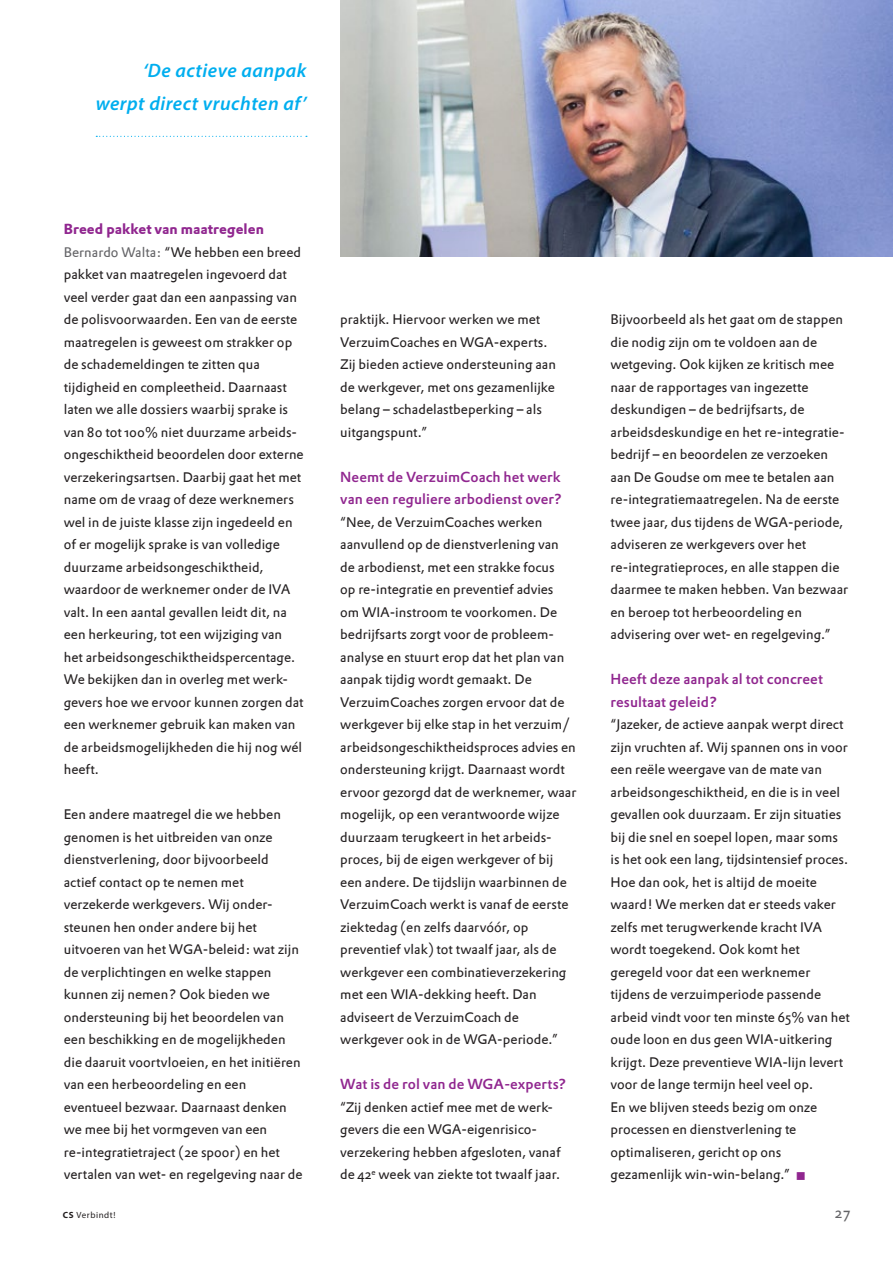
<style>
.page{position:relative;width:893px;height:1263px;background:#fff}
.page>*{position:absolute;margin:0;border:0;box-sizing:border-box;transform-origin:0 0}
.Streamer_met_lijn{font:italic 600 19.5px/33.8px "Myriad Pro";letter-spacing:.025em;color:#00aeef;text-align:right}
.t1{font:15px "DTL Prokyon ST";color:#636366}
.Vraag{font:500 14.25px/22.5px "DTL Prokyon TOT";letter-spacing:.005em;color:#90268f}
.tussenkopje{font:700 14.25px "DTL Prokyon ST";letter-spacing:.005em;color:#90268f}
.plat{font:13.5px/22.5px "DTL Prokyon ST";letter-spacing:.005em;color:#231f20}
.t2{font:9px "Myriad Pro";letter-spacing:.06em;color:#231f20}
.s1{color:#636366}
.s2{color:#90268f}
.s3{font-weight:700}
</style>
<div class="page">
<img style="left:340px;top:0;width:553px;height:257px">
<svg style="left:96px;top:136px;width:211px;height:1px"></svg>
<p class="Streamer_met_lijn" style="left:96px;top:53px;width:212px">‘De actieve aanpak werpt direct vruchten af’</p>
<p class="tussenkopje" style="left:64px;top:220px;width:202px">Breed pakket van maatregelen</p>
<p class="plat" style="left:64px;top:240px;width:241px"><span class="s1">Bernardo Walta:</span> “We hebben een breed pakket van maatregelen ingevoerd dat veel verder gaat dan een aanpassing van de polisvoorwaarden. Een van de eerste maatregelen is geweest om strakker op de schademeldingen te zitten qua tijdigheid en compleetheid. Daarnaast laten we alle dossiers waarbij sprake is van 80 tot 100% niet duurzame arbeids&shy;ongeschiktheid beoordelen door externe verzekeringsartsen. Daarbij gaat het met name om de vraag of deze werknemers wel in de juiste klasse zijn ingedeeld en of er mogelijk sprake is van volledige duurzame arbeidsongeschiktheid, waardoor de werknemer onder de IVA valt. In een aantal gevallen leidt dit, na een herkeuring, tot een wijziging van het arbeidsongeschiktheidspercentage.<br>We bekijken dan in overleg met werk-</p>
<p class="plat" style="left:64px;top:690px;width:241px">gevers hoe we ervoor kunnen zorgen dat een werknemer gebruik kan maken van de arbeidsmogelijkheden die hij nog wél heeft.</p>
<p class="plat" style="left:64px;top:803px;width:240px">Een andere maatregel die we hebben genomen is het uitbreiden van onze dienstverlening, door bijvoorbeeld actief contact op te nemen met verzekerde werkgevers. Wij onder&shy;steunen hen onder andere bij het uitvoeren van het WGA-beleid: wat zijn de verplichtingen en welke stappen kunnen zij nemen? Ook bieden we ondersteuning bij het beoordelen van een beschikking en de mogelijkheden die daaruit voortvloeien, en het initiëren van een herbeoordeling en een eventueel bezwaar. Daarnaast denken we mee bij het vormgeven van een re-integratietraject (2e spoor) en het vertalen van wet- en regelgeving naar de</p>
<p class="plat" style="left:340px;top:308px;width:217px">praktijk. Hiervoor werken we met<br>VerzuimCoaches en WGA-experts.<br>Zij bieden actieve ondersteuning aan de werkgever, met ons gezamenlijke belang – schadelastbeperking – als uitgangspunt.”</p>
<p class="Vraag" style="left:340px;top:465px;width:223px">Neemt de VerzuimCoach het werk van een reguliere arbodienst over?</p>
<p class="plat" style="left:340px;top:510px;width:238px">“Nee, de VerzuimCoaches werken aanvullend op de dienstverlening van de arbodienst, met een strakke focus<br>op re-integratie en preventief advies<br>om WIA-instroom te voorkomen. De bedrijfsarts zorgt voor de probleem&shy;analyse en stuurt erop dat het plan van aanpak tijdig wordt gemaakt. De VerzuimCoaches zorgen ervoor dat de werkgever bij elke stap in het verzuim/ arbeidsongeschiktheidsproces advies en ondersteuning krijgt. Daarnaast wordt ervoor gezorgd dat de werknemer, waar mogelijk, op een verantwoorde wijze duurzaam terugkeert in het arbeids&shy;proces, bij de eigen werkgever of bij een andere. De tijdslijn waarbinnen de VerzuimCoach werkt is vanaf de eerste ziektedag (en zelfs daarvóór, op preventief vlak) tot twaalf jaar, als de werkgever een combinatieverzekering met een WIA-dekking heeft. Dan adviseert de VerzuimCoach de werkgever ook in de WGA-periode.”</p>
<p class="Vraag" style="left:340px;top:1073px;width:228px">Wat is de rol van de WGA-experts?</p>
<p class="plat" style="left:340px;top:1095px;width:222px">“Zij denken actief mee met de werk&shy;gevers die een WGA-eigenrisico&shy;verzekering hebben afgesloten, vanaf de 42<sup>e</sup> week van ziekte tot twaalf jaar.</p>
<p class="plat" style="left:610px;top:308px;width:239px">Bijvoorbeeld als het gaat om de stappen die nodig zijn om te voldoen aan de wetgeving. Ook kijken ze kritisch mee naar de rapportages van ingezette deskundigen – de bedrijfsarts, de arbeidsdeskundige en het re-integratie&shy;bedrijf – en beoordelen ze verzoeken aan De Goudse om mee te betalen aan re-integratiemaatregelen. Na de eerste twee jaar, dus tijdens de WGA-periode, adviseren ze werkgevers over het re-integratieproces, en alle stappen die daarmee te maken hebben. Van bezwaar en beroep tot herbeoordeling en advisering over wet- en regelgeving.”</p>
<p class="Vraag" style="left:610px;top:668px;width:214px">Heeft deze aanpak al tot concreet resultaat geleid?</p>
<p class="plat" style="left:610px;top:713px;width:241px">“Jazeker, de actieve aanpak werpt direct zijn vruchten af. Wij spannen ons in voor een reële weergave van de mate van arbeidsongeschiktheid, en die is in veel gevallen ook duurzaam. Er zijn situaties bij die snel en soepel lopen, maar soms is het ook een lang, tijdsintensief proces.<br>Hoe dan ook, het is altijd de moeite waard! We merken dat er steeds vaker zelfs met terugwerkende kracht IVA wordt toegekend. Ook komt het geregeld voor dat een werknemer tijdens de verzuimperiode passende arbeid vindt voor ten minste 65% van het oude loon en dus geen WIA-uitkering krijgt. Deze preventieve WIA-lijn levert voor de lange termijn heel veel op.<br>En we blijven steeds bezig om onze processen en dienstverlening te optimaliseren, gericht op ons gezamenlijk win-win-belang.” <span class="s2">■</span></p>
<p class="t2" style="left:63px;top:1209px;width:54px"><span class="s3">CS</span> Verbindt!</p>
<p class="t1" style="left:835px;top:1203px;width:17px">27</p>
</div>
